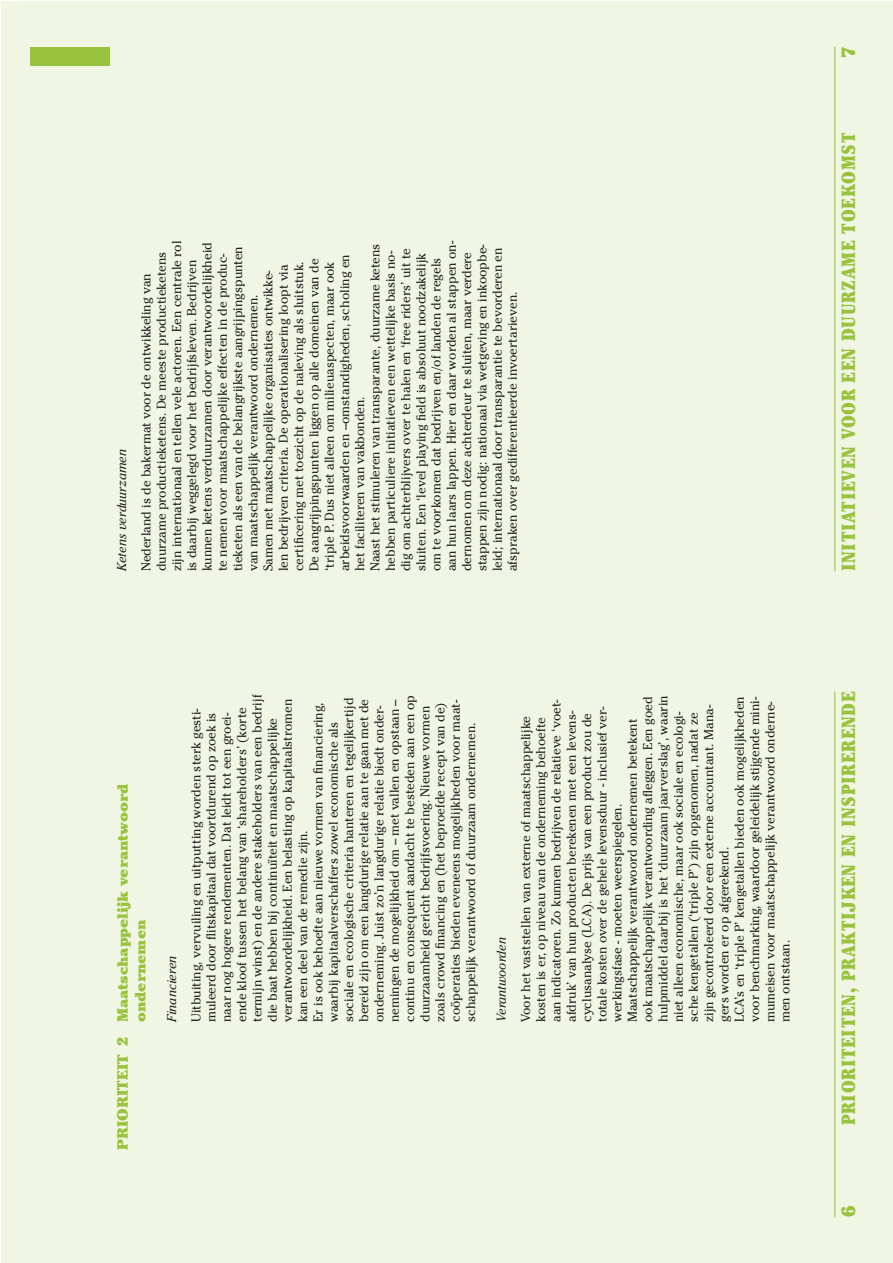
<style>
.page{position:relative;width:893px;height:1263px;background:#fff}
.page>*{position:absolute;margin:0;border:0;box-sizing:border-box;transform-origin:0 0}
.t1{font:900 condensed 19.05px "Cheltenham Std";letter-spacing:.04em;color:#99c33c}
.t2{font:900 19.05px "Cheltenham Std";color:#99c33c}
.t3{font:900 14.85px/17.9px "Cheltenham Std";color:#99c33c}
.t4{font:12.75px/15.3px "Cheltenham Std";color:#231f20}
.t5{font:italic 12.75px "Cheltenham Std";color:#231f20}
</style>
<div class="page">
<div style="left:1px;top:1px;width:892px;height:1261px;background:#f1f6e4"></div>
<div style="left:30px;top:47px;width:79px;height:18px;background:#99c33c"></div>
<hr style="left:834px;top:47px;width:1px;height:524px;background:#99c33c">
<hr style="left:834px;top:691px;width:1px;height:526px;background:#99c33c">
<p class="t5" style="left:117px;top:571px;width:124px;rotate:-90deg">Ketens verduurzamen</p>
<p class="t4" style="left:140px;top:571px;width:332px;rotate:-90deg">Nederland is de bakermat voor de ontwikkeling van duurzame productieketens. De meeste productieketens zijn internationaal en tellen vele actoren. Een centrale rol is daarbij weggelegd voor het bedrijfsleven. Bedrijven kunnen ketens verduurzamen door verantwoordelijkheid te nemen voor maatschappelijke effecten in de produc&shy;tieketen als een van de belangrijkste aangrijpingspunten van maatschappelijk verantwoord ondernemen.<br>Samen met maatschappelijke organisaties ontwikke-<br>len bedrijven criteria. De operationalisering loopt via certificering met toezicht op de naleving als sluitstuk.<br>De aangrijpingspunten liggen op alle domeinen van de ‘triple P. Dus niet alleen om milieuaspecten, maar ook arbeidsvoorwaarden en –omstandigheden, scholing en het faciliteren van vakbonden.<br>Naast het stimuleren van transparante, duurzame ketens hebben particuliere initiatieven een wettelijke basis no&shy;dig om achterblijvers over te halen en ‘free riders’ uit te sluiten. Een ‘level playing field is absoluut noodzakelijk om te voorkomen dat bedrijven en/of landen de regels aan hun laars lappen. Hier en daar worden al stappen on&shy;dernomen om deze achterdeur te sluiten, maar verdere stappen zijn nodig: nationaal via wetgeving en inkoopbe&shy;leid; internationaal door transparantie te bevorderen en afspraken over gedifferentieerde invoertarieven.</p>
<p class="t3" style="left:115px;top:1022px;width:240px;rotate:-90deg">Maatschappelijk verantwoord ondernemen</p>
<p class="t3" style="left:115px;top:1150px;width:114px;rotate:-90deg">PRIORITEIT 2</p>
<p class="t5" style="left:167px;top:1022px;width:68px;rotate:-90deg">Financieren</p>
<p class="t4" style="left:190px;top:1022px;width:329px;rotate:-90deg">Uitbuiting, vervuiling en uitputting worden sterk gesti&shy;muleerd door flitskapitaal dat voortdurend op zoek is naar nog hogere rendementen. Dat leidt tot een groei&shy;ende kloof tussen het belang van ‘shareholders’ (korte termijn winst) en de andere stakeholders van een bedrijf die baat hebben bij continuïteit en maatschappelijke verantwoordelijkheid. Een belasting op kapitaalstromen kan een deel van de remedie zijn.<br>Er is ook behoefte aan nieuwe vormen van financiering, waarbij kapitaalverschaffers zowel economische als sociale en ecologische criteria hanteren en tegelijkertijd bereid zijn om een langdurige relatie aan te gaan met de onderneming. Juist zo’n langdurige relatie biedt onder&shy;nemingen de mogelijkheid om – met vallen en opstaan – continu en consequent aandacht te besteden aan een op duurzaamheid gericht bedrijfsvoering. Nieuwe vormen zoals crowd financing en (het beproefde recept van de) coöperaties bieden eveneens mogelijkheden voor maat&shy;schappelijk verantwoord of duurzaam ondernemen.</p>
<p class="t5" style="left:497px;top:1022px;width:86px;rotate:-90deg">Verantwoorden</p>
<p class="t4" style="left:519px;top:1022px;width:328px;rotate:-90deg">Voor het vaststellen van externe of maatschappelijke kosten is er, op niveau van de onderneming behoefte aan indicatoren. Zo kunnen bedrijven de relatieve ‘voet&shy;afdruk’ van hun producten berekenen met een levens&shy;cyclusanalyse (LCA). De prijs van een product zou de totale kosten over de gehele levensduur - inclusief ver&shy;werkingsfase - moeten weerspiegelen.<br>Maatschappelijk verantwoord ondernemen betekent ook maatschappelijk verantwoording afleggen. Een goed hulpmiddel daarbij is het ‘duurzaam jaarverslag’, waarin niet alleen economische, maar ook sociale en ecologi&shy;sche kengetallen (‘triple P’) zijn opgenomen, nadat ze zijn gecontroleerd door een externe accountant. Mana&shy;gers worden er op afgerekend.<br>LCA’s en ‘triple P’ kengetallen bieden ook mogelijkheden voor benchmarking, waardoor geleidelijk stijgende mini&shy;mumeisen voor maatschappelijk verantwoord onderne&shy;men ontstaan.</p>
<h1 class="t2" style="left:841px;top:58px;width:13px;rotate:-90deg">7</h1>
<h1 class="t1" style="left:841px;top:571px;width:440px;rotate:-90deg">INITIATIEVEN VOOR EEN DUURZAME TOEKOMST</h1>
<h1 class="t1" style="left:841px;top:1125px;width:435px;rotate:-90deg">PRIORITEITEN, PRAKTIJKEN EN INSPIRERENDE</h1>
<h1 class="t2" style="left:841px;top:1217px;width:13px;rotate:-90deg">6</h1>
</div>
